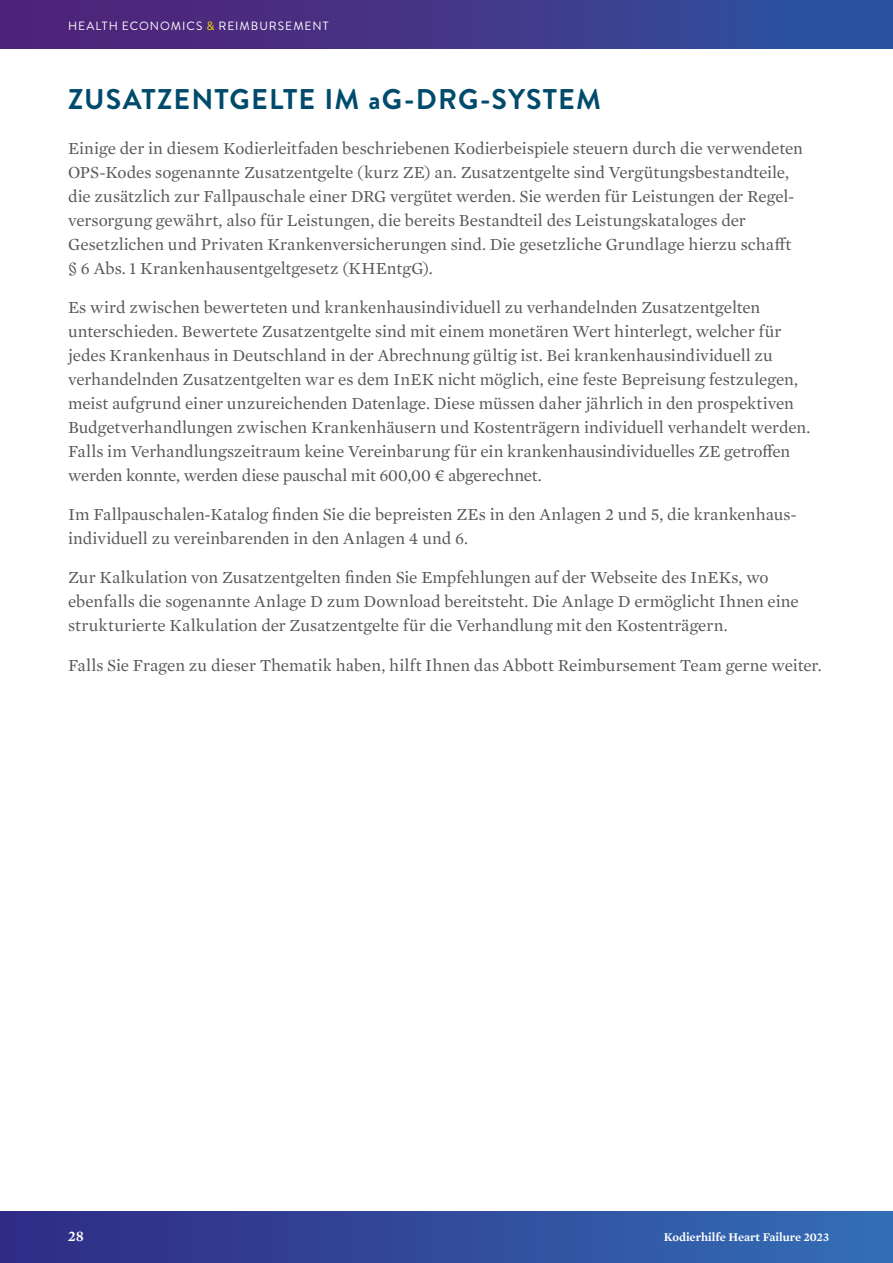
<style>
.page{position:relative;width:893px;height:1263px;background:#fff}
.page>*{position:absolute;margin:0;border:0;box-sizing:border-box;transform-origin:0 0}
.t1{font:700 28.5px "Brandon Grotesque";letter-spacing:.04em;color:#004b6c}
.t2{font:17.25px/24px "Mercury Text G1";letter-spacing:-.005em;color:#575756}
.t3{font:600 15px "Mercury Text G1";color:#fff}
.t4{font:12px "Brandon Grotesque";letter-spacing:.08em;color:#fff}
.t5{font:600 12px "Mercury Text G1";color:#fff}
.s1{color:#ffdf00}
</style>
<div class="page">
<div style="left:0;top:0;width:893px;height:49px;background:linear-gradient(to right,#551d73,#2c53a1)"></div>
<div style="left:880px;top:0;width:13px;height:49px;background:#2852a0"></div>
<div style="left:0;top:1212px;width:893px;height:51px;background:linear-gradient(to right,#302a83,#336eb5)"></div>
<p class="t4" style="left:68px;top:17px;width:262px">HEALTH ECONOMICS <span class="s1">&amp;</span> REIMBURSEMENT</p>
<h1 class="t1" style="left:68px;top:80px;width:534px">ZUSATZENTGELTE IM aG-DRG-SYSTEM</h1>
<p class="t2" style="left:68px;top:135px;width:736px">Einige der in diesem Kodierleitfaden beschriebenen Kodierbeispiele steuern durch die verwendeten OPS-Kodes sogenannte Zusatzentgelte (kurz ZE) an. Zusatzentgelte sind Vergütungsbestandteile, die zusätzlich zur Fallpauschale einer DRG vergütet werden. Sie werden für Leistungen der Regel&shy;versorgung gewährt, also für Leistungen, die bereits Bestandteil des Leistungskataloges der Gesetzlichen und Privaten Krankenversicherungen sind. Die gesetzliche Grundlage hierzu schafft § 6 Abs. 1 Krankenhausentgeltgesetz (KHEntgG).</p>
<p class="t2" style="left:68px;top:294px;width:744px">Es wird zwischen bewerteten und krankenhausindividuell zu verhandelnden Zusatzentgelten unterschieden. Bewertete Zusatzentgelte sind mit einem monetären Wert hinterlegt, welcher für jedes Krankenhaus in Deutschland in der Abrechnung gültig ist. Bei krankenhausindividuell zu verhandelnden Zusatzentgelten war es dem InEK nicht möglich, eine feste Bepreisung festzulegen, meist aufgrund einer unzureichenden Datenlage. Diese müssen daher jährlich in den prospektiven Budgetverhandlungen zwischen Krankenhäusern und Kostenträgern individuell verhandelt werden.<br>Falls im Verhandlungszeitraum keine Vereinbarung für ein krankenhausindividuelles ZE getroffen werden konnte, werden diese pauschal mit 600,00 € abgerechnet.</p>
<p class="t2" style="left:68px;top:501px;width:730px">Im Fallpauschalen-Katalog finden Sie die bepreisten ZEs in den Anlagen 2 und 5, die krankenhaus&shy;individuell zu vereinbarenden in den Anlagen 4 und 6.</p>
<p class="t2" style="left:68px;top:564px;width:732px">Zur Kalkulation von Zusatzentgelten finden Sie Empfehlungen auf der Webseite des InEKs, wo ebenfalls die sogenannte Anlage D zum Download bereitsteht. Die Anlage D ermöglicht Ihnen eine strukturierte Kalkulation der Zusatzentgelte für die Verhandlung mit den Kostenträgern.</p>
<p class="t2" style="left:68px;top:653px;width:755px">Falls Sie Fragen zu dieser Thematik haben, hilft Ihnen das Abbott Reimbursement Team gerne weiter.</p>
<p class="t3" style="left:68px;top:1225px;width:17px">28</p>
<p class="t5" style="left:664px;top:1228px;width:167px">Kodierhilfe Heart Failure 2023</p>
</div>
